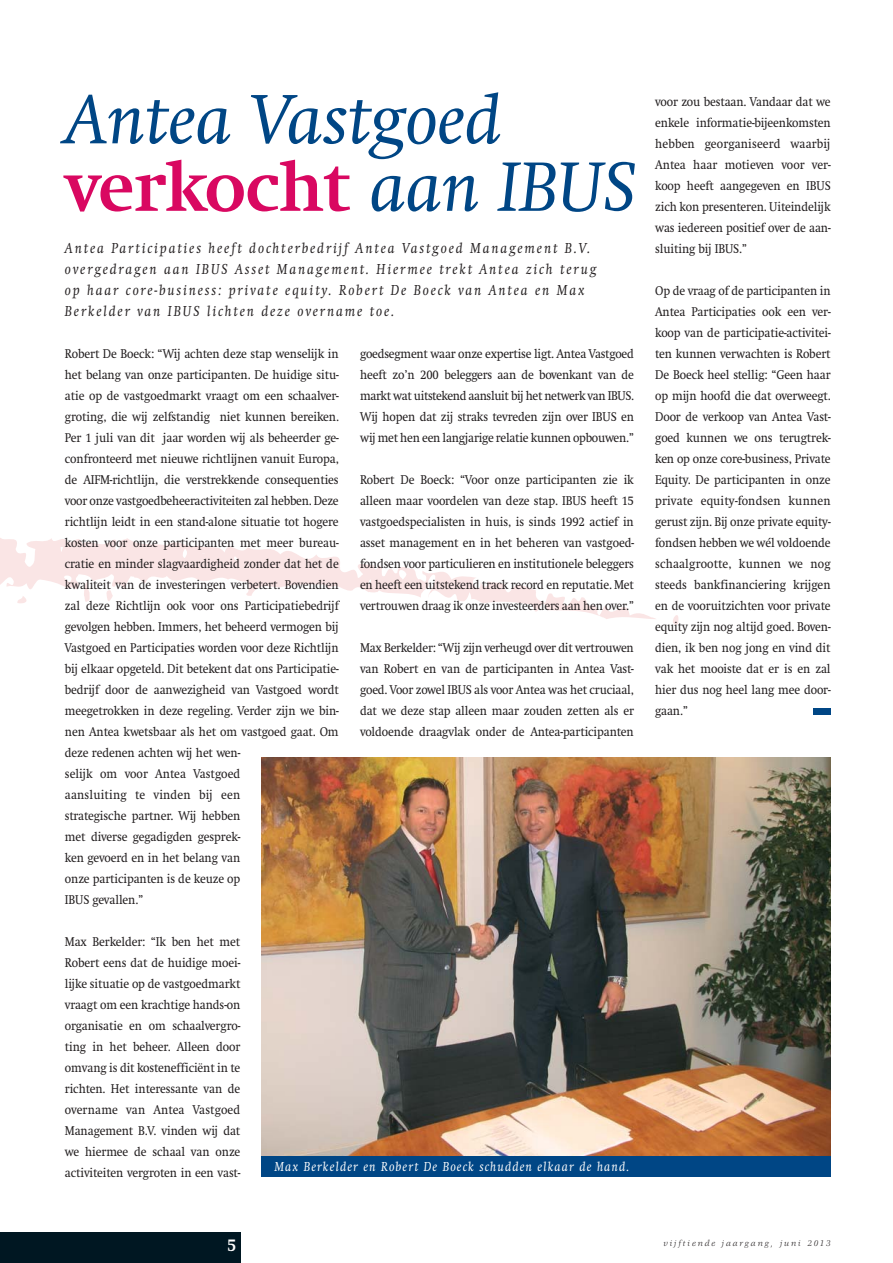
<style>
.page{position:relative;width:893px;height:1263px;background:#fff}
.page>*{position:absolute;margin:0;border:0;box-sizing:border-box;transform-origin:0 0}
.t1{font:italic 72.3px/67.5px "Swift";letter-spacing:-.01em;color:#004685}
.t2{font:700 18px "Swift";color:#fff;scale:.9 1}
.t3{font:italic 15px/21px "Swift";letter-spacing:.14em;color:#231f20;scale:.9 1}
.t4{font:italic 13.5px "Swift";letter-spacing:.09em;color:#fff;scale:.9 1}
.t5{font:13.2px/21px "Swift";letter-spacing:-.01em;color:#231f20;text-align:justify;scale:.9 1}
.t6{font:italic 9px "Veljovic";letter-spacing:.215em;color:#231f20}
.s1{font-weight:700;font-style:normal;color:#d90861}
</style>
<div class="page">
<svg style="left:0;top:538px;width:679px;height:87px"></svg>
<div style="left:0;top:1233px;width:240px;height:30px;background:#001722"></div>
<img style="left:262px;top:757px;width:568px;height:399px">
<div style="left:262px;top:1156px;width:568px;height:20px;background:#004685"></div>
<div style="left:813px;top:709px;width:17px;height:6px;background:#004685"></div>
<h1 class="t1" style="left:65px;top:92px;width:573px">Antea Vastgoed <span class="s1">verkocht</span> aan IBUS</h1>
<p class="t3" style="left:65px;top:239px;width:592px">Antea Participaties heeft dochterbedrijf Antea Vastgoed Management B.V. overgedragen aan IBUS Asset Management. Hiermee trekt Antea zich terug op haar core-business: private equity. Robert De Boeck van Antea en Max Berkelder van IBUS lichten deze overname toe.</p>
<p class="t5" style="left:65px;top:344px;width:306px">Robert De Boeck: “Wij achten deze stap wenselijk in het belang van onze participanten. De huidige situ&shy;atie op de vastgoedmarkt vraagt om een schaalver&shy;groting, die wij zelfstandig niet kunnen bereiken.<br>Per 1 juli van dit jaar worden wij als beheerder ge&shy;confronteerd met nieuwe richtlijnen vanuit Europa, de AIFM-richtlijn, die verstrekkende consequenties voor onze vastgoedbeheeractiviteiten zal hebben. Deze richtlijn leidt in een stand-alone situatie tot hogere kosten voor onze participanten met meer bureau&shy;cratie en minder slagvaardigheid zonder dat het de kwaliteit van de investeringen verbetert. Bovendien zal deze Richtlijn ook voor ons Participatiebedrijf gevolgen hebben. Immers, het beheerd vermogen bij Vastgoed en Participaties worden voor deze Richtlijn bij elkaar opgeteld. Dit betekent dat ons Participatie&shy;bedrijf door de aanwezigheid van Vastgoed wordt meegetrokken in deze regeling. Verder zijn we bin&shy;nen Antea kwetsbaar als het om vastgoed gaat. Om</p>
<p class="t5" style="left:360px;top:344px;width:306px">goedsegment waar onze expertise ligt. Antea Vastgoed heeft zo’n 200 beleggers aan de bovenkant van de markt wat uitstekend aansluit bij het netwerk van IBUS.<br>Wij hopen dat zij straks tevreden zijn over IBUS en wij met hen een langjarige relatie kunnen opbouwen.”</p>
<p class="t5" style="left:360px;top:470px;width:306px">Robert De Boeck: “Voor onze participanten zie ik alleen maar voordelen van deze stap. IBUS heeft 15 vastgoedspecialisten in huis, is sinds 1992 actief in asset management en in het beheren van vastgoed&shy;fondsen voor particulieren en institutionele beleggers en heeft een uitstekend track record en reputatie. Met vertrouwen draag ik onze investeerders aan hen over.”</p>
<p class="t5" style="left:360px;top:638px;width:306px">Max Berkelder: “Wij zijn verheugd over dit vertrouwen van Robert en van de participanten in Antea Vast&shy;goed. Voor zowel IBUS als voor Antea was het cruciaal, dat we deze stap alleen maar zouden zetten als er voldoende draagvlak onder de Antea-participanten</p>
<p class="t5" style="left:65px;top:743px;width:196px">deze redenen achten wij het wen&shy;selijk om voor Antea Vastgoed aansluiting te vinden bij een strategische partner. Wij hebben met diverse gegadigden gesprek&shy;ken gevoerd en in het belang van onze participanten is de keuze op IBUS gevallen.”</p>
<p class="t5" style="left:65px;top:932px;width:196px">Max Berkelder: “Ik ben het met Robert eens dat de huidige moei&shy;lijke situatie op de vastgoedmarkt vraagt om een krachtige hands-on organisatie en om schaalvergro&shy;ting in het beheer. Alleen door omvang is dit kostenefficiënt in te richten. Het interessante van de overname van Antea Vastgoed Management B.V. vinden wij dat we hiermee de schaal van onze activiteiten vergroten in een vast-</p>
<p class="t4" style="left:274px;top:1161px;width:395px">Max Berkelder en Robert De Boeck schudden elkaar de hand.</p>
<p class="t5" style="left:655px;top:92px;width:196px">voor zou bestaan. Vandaar dat we enkele informatie-bijeenkomsten hebben georganiseerd waarbij Antea haar motieven voor ver&shy;koop heeft aangegeven en IBUS zich kon presenteren. Uiteindelijk was iedereen positief over de aan&shy;sluiting bij IBUS.”</p>
<p class="t5" style="left:655px;top:281px;width:196px">Op de vraag of de participanten in Antea Participaties ook een ver&shy;koop van de participatie-activitei&shy;ten kunnen verwachten is Robert De Boeck heel stellig: “Geen haar op mijn hoofd die dat overweegt.<br>Door de verkoop van Antea Vast&shy;goed kunnen we ons terugtrek&shy;ken op onze core-business, Private Equity. De participanten in onze private equity-fondsen kunnen gerust zijn. Bij onze private equity&shy;fondsen hebben we wél voldoende schaalgrootte, kunnen we nog steeds bankfinanciering krijgen en de vooruitzichten voor private equity zijn nog altijd goed. Boven&shy;dien, ik ben nog jong en vind dit vak het mooiste dat er is en zal hier dus nog heel lang mee door&shy;gaan.”</p>
<h2 class="t2" style="left:227px;top:1238px;width:11px">5</h2>
<p class="t6" style="left:663px;top:1240px;width:169px">vijftiende jaargang, juni 2013</p>
</div>
